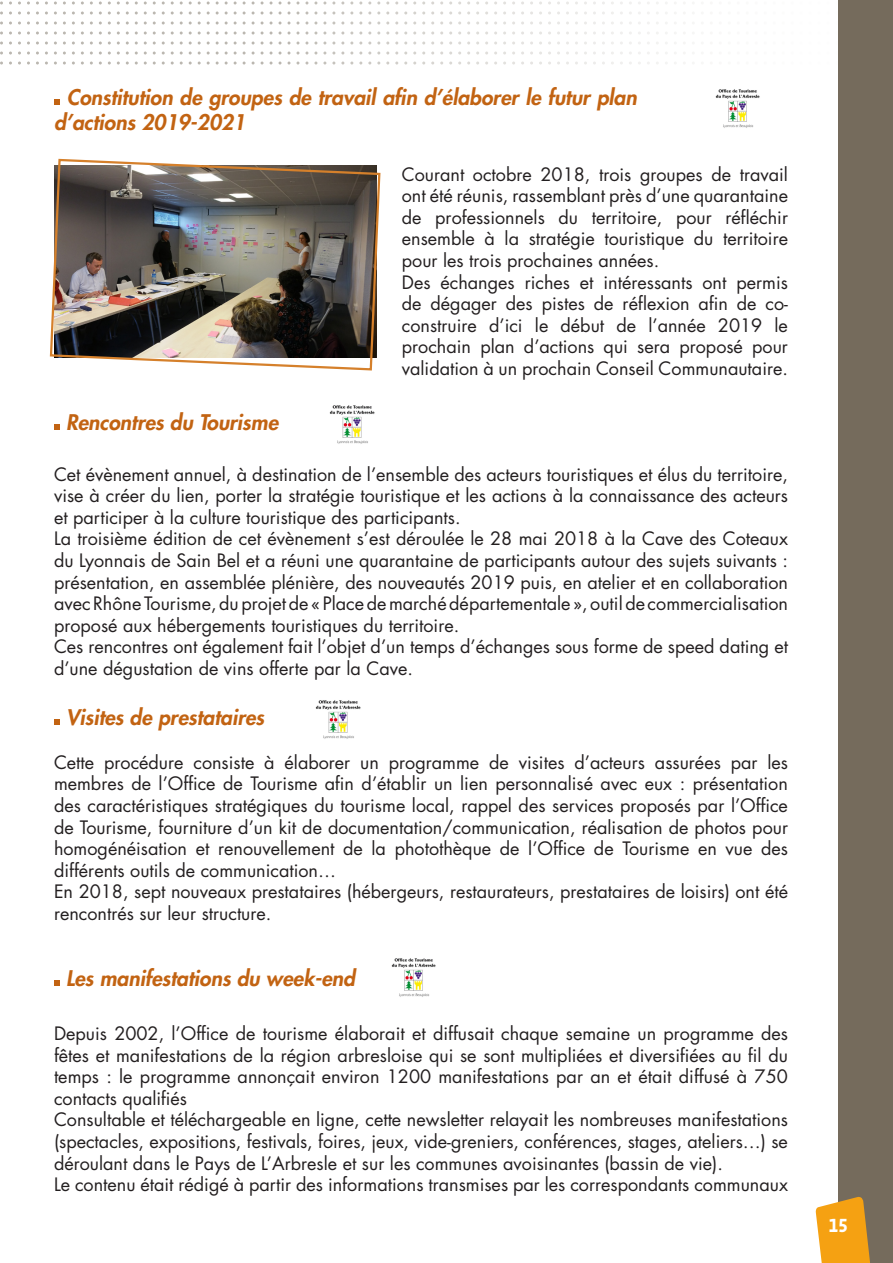
<style>
.page{position:relative;width:893px;height:1263px;background:#fff}
.page>*{position:absolute;margin:0;border:0;box-sizing:border-box;transform-origin:0 0}
.t1{font:italic 800 21px/25.2px "Futura Std";color:#c26312}
.t2{font:700 19.5px "Vista Sans Alt";color:#fff}
.t3{font:18px/21.6px "Futura Std";color:#231f20;text-align:justify}
</style>
<div class="page">
<img style="left:0;top:2px;width:839px;height:3px">
<img style="left:0;top:12px;width:839px;height:3px">
<img style="left:0;top:22px;width:839px;height:3px">
<img style="left:0;top:32px;width:839px;height:3px">
<img style="left:0;top:42px;width:839px;height:3px">
<img style="left:0;top:52px;width:839px;height:3px">
<img style="left:0;top:62px;width:839px;height:3px">
<div style="left:839px;top:0;width:54px;height:1263px;background:#756b5c"></div>
<svg style="left:815px;top:1196px;width:55px;height:67px"></svg>
<svg style="left:54px;top:99px;width:6px;height:6px"></svg>
<img style="left:715px;top:89px;width:45px;height:39px">
<svg style="left:54px;top:424px;width:6px;height:6px"></svg>
<img style="left:329px;top:405px;width:46px;height:39px">
<svg style="left:54px;top:719px;width:6px;height:6px"></svg>
<img style="left:315px;top:700px;width:46px;height:39px">
<svg style="left:54px;top:980px;width:6px;height:6px"></svg>
<img style="left:391px;top:958px;width:45px;height:39px">
<img style="left:49px;top:158px;width:332px;height:213px">
<p class="t1" style="left:54px;top:85px;width:584px;text-indent:13px">Constitution de groupes de travail afin d’élaborer le futur plan d’actions 2019-2021</p>
<p class="t3" style="left:402px;top:163px;width:388px">Courant octobre 2018, trois groupes de travail ont été réunis, rassemblant près d’une quarantaine de professionnels du territoire, pour réfléchir ensemble à la stratégie touristique du territoire pour les trois prochaines années.</p>
<p class="t3" style="left:402px;top:271px;width:388px">Des échanges riches et intéressants ont permis de dégager des pistes de réflexion afin de co&shy;construire d’ici le début de l’année 2019 le prochain plan d’actions qui sera proposé pour validation à un prochain Conseil Communautaire.</p>
<p class="t1" style="left:66px;top:410px;width:214px">Rencontres du Tourisme</p>
<p class="t3" style="left:54px;top:463px;width:736px">Cet évènement annuel, à destination de l’ensemble des acteurs touristiques et élus du territoire, vise à créer du lien, porter la stratégie touristique et les actions à la connaissance des acteurs et participer à la culture touristique des participants.</p>
<p class="t3" style="left:54px;top:528px;width:735px">La troisième édition de cet évènement s’est déroulée le 28 mai 2018 à la Cave des Coteaux du Lyonnais de Sain Bel et a réuni une quarantaine de participants autour des sujets suivants : présentation, en assemblée plénière, des nouveautés 2019 puis, en atelier et en collaboration avec Rhône Tourisme, du projet de « Place de marché départementale », outil de commercialisation proposé aux hébergements touristiques du territoire.</p>
<p class="t3" style="left:54px;top:636px;width:735px">Ces rencontres ont également fait l’objet d’un temps d’échanges sous forme de speed dating et d’une dégustation de vins offerte par la Cave.</p>
<p class="t1" style="left:66px;top:705px;width:200px">Visites de prestataires</p>
<p class="t3" style="left:54px;top:751px;width:736px">Cette procédure consiste à élaborer un programme de visites d’acteurs assurées par les membres de l’Office de Tourisme afin d’établir un lien personnalisé avec eux : présentation des caractéristiques stratégiques du tourisme local, rappel des services proposés par l’Office de Tourisme, fourniture d’un kit de documentation/communication, réalisation de photos pour homogénéisation et renouvellement de la photothèque de l’Office de Tourisme en vue des différents outils de communication…</p>
<p class="t3" style="left:54px;top:881px;width:735px">En 2018, sept nouveaux prestataires (hébergeurs, restaurateurs, prestataires de loisirs) ont été rencontrés sur leur structure.</p>
<p class="t1" style="left:66px;top:966px;width:291px">Les manifestations du week-end</p>
<p class="t3" style="left:54px;top:1023px;width:736px">Depuis 2002, l’Office de tourisme élaborait et diffusait chaque semaine un programme des fêtes et manifestations de la région arbresloise qui se sont multipliées et diversifiées au fil du temps : le programme annonçait environ 1200 manifestations par an et était diffusé à 750 contacts qualifiés</p>
<p class="t3" style="left:54px;top:1109px;width:736px">Consultable et téléchargeable en ligne, cette newsletter relayait les nombreuses manifestations (spectacles, expositions, festivals, foires, jeux, vide-greniers, conférences, stages, ateliers…) se déroulant dans le Pays de L’Arbresle et sur les communes avoisinantes (bassin de vie).</p>
<p class="t3" style="left:54px;top:1174px;width:735px">Le contenu était rédigé à partir des informations transmises par les correspondants communaux</p>
<p class="t2" style="left:828px;top:1215px;width:21px">15</p>
</div>
